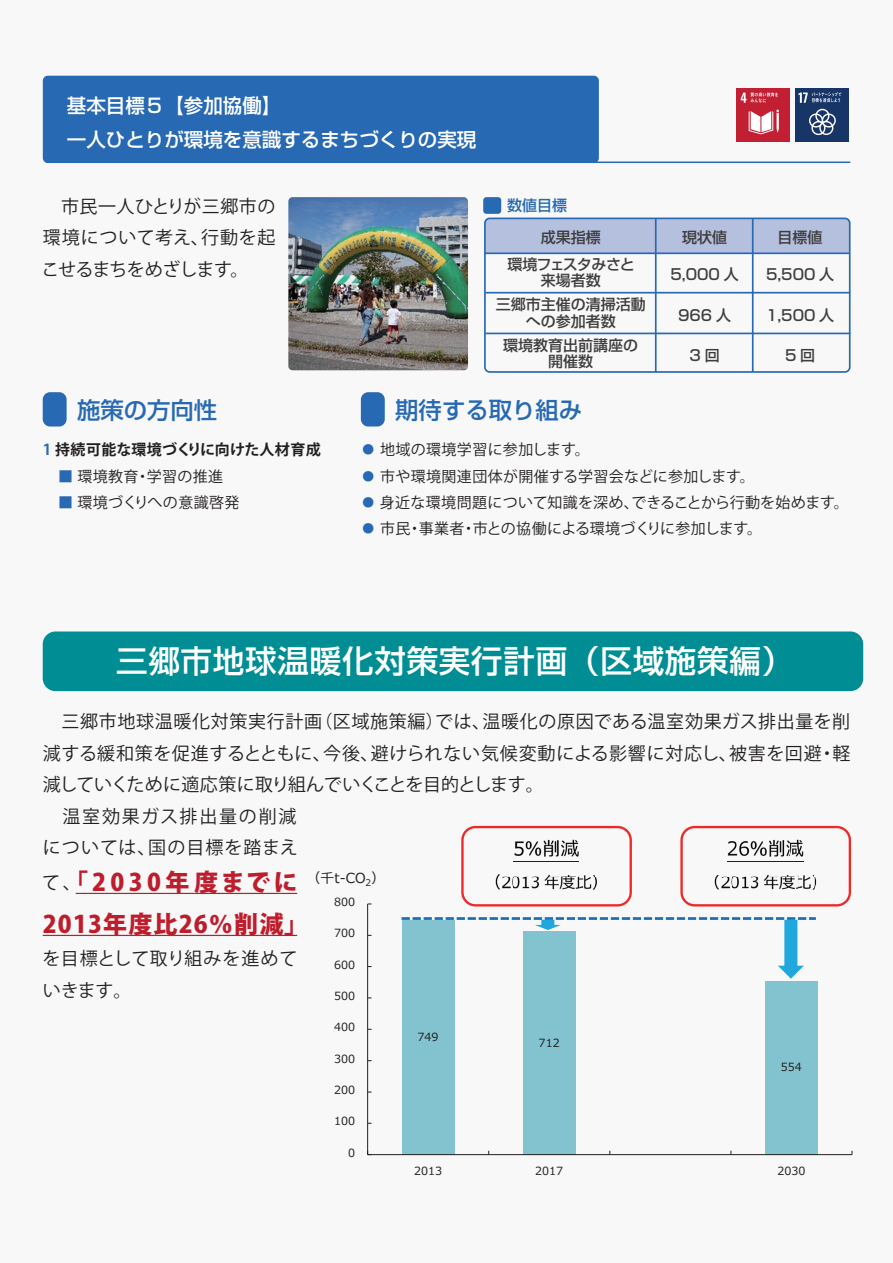
<style>
.page{position:relative;width:893px;height:1263px;background:#f8f8f8}
.page>*{position:absolute;margin:0;border:0;box-sizing:border-box;transform-origin:0 0}
.t1{font:500 31.5px "Shin Go Pro";letter-spacing:.025em;color:#fff}
.t2{font:800 24px "Koz Go Pr 6 N";letter-spacing:.05em;color:#be1d2c}
.t3{font:800 24px "Koz Go Pr 6 N";letter-spacing:.185em;color:#be1d2c}
.t4{font:500 23.4px "Shin Go Pro";color:#2869b3}
.t5{font:500 19.5px/34.2px "Shin Go Pro";color:#fff}
.t6{font:18px/31.5px "Koz Go Pr 6 N";letter-spacing:.025em;color:#231f20;text-align:right}
.t7{font:18px "Koz Go Pr 6 N";letter-spacing:-.015em;color:#231f20}
.t8{font:18px/31.5px "Koz Go Pr 6 N";letter-spacing:-.005em;color:#231f20}
.t9{font:18px "Koz Go Pr 6 N";letter-spacing:.045em;color:#231f20}
.t10{font:18px "Koz Go Pr 6 N";letter-spacing:.1em;color:#231f20}
.t11{font:18px "Koz Go Pr 6 N";letter-spacing:.055em;color:#231f20}
.t12{font:15px/26.2px "Koz Go Pr 6 N";letter-spacing:.025em;color:#231f20}
.t13{font:500 15px/24px "Shin Go Pro";color:#3e3e3f;text-align:center}
.t14{font:700 15px/26.2px "Koz Go Pr 6 N";letter-spacing:.005em;color:#231f20;text-align:center}
.t15{font:15px "Koz Go Pr 6 N";letter-spacing:-.015em;color:#231f20}
.t16{font:500 15px/27px "Shin Go Pro";letter-spacing:-.03em;color:#3e3e3f;text-align:center}
.t17{font:500 15px "Shin Go Pro";color:#2869b3}
.t18{font:13.8px "Meiryo";color:#231f20}
.t19{font:11.25px "Meiryo";letter-spacing:.005em;color:#231f20}
.s1{color:#2869b3}
.s2{font-weight:400}
.s3{font-weight:800;font-size:24px;color:#be1d2c}
</style>
<div class="page">
<hr style="left:47px;top:161px;width:803px;height:2px;background:#2869b3">
<div style="left:44px;top:76px;width:554px;height:86px;background:#2869b3;border-radius:4px"></div>
<div style="left:43px;top:76px;width:556px;height:87px;border:2px solid #2869b3;border-radius:4px"></div>
<img style="left:288px;top:197px;width:180px;height:173px">
<div style="left:43px;top:392px;width:24px;height:34px;background:#2869b3;border-radius:7px"></div>
<div style="left:361px;top:392px;width:24px;height:34px;background:#2869b3;border-radius:7px"></div>
<div style="left:486px;top:218px;width:363px;height:34px;background:#b5bfde"></div>
<div style="left:484px;top:218px;width:367px;height:155px;border:2px solid #2869b3;border-radius:5px"></div>
<hr style="left:485px;top:252px;width:365px;height:2px;background:#2869b3">
<hr style="left:655px;top:218px;width:2px;height:154px;background:#2869b3">
<hr style="left:752px;top:218px;width:2px;height:154px;background:#2869b3">
<hr style="left:485px;top:292px;width:365px;height:1px;background:#2869b3">
<hr style="left:485px;top:333px;width:365px;height:1px;background:#2869b3">
<div style="left:43px;top:631px;width:820px;height:60px;background:#008e94;border-radius:13px"></div>
<hr style="left:76px;top:893px;width:221px;height:1px;background:#be1d2c">
<hr style="left:43px;top:935px;width:254px;height:1px;background:#be1d2c">
<div style="left:402px;top:920px;width:52px;height:234px;background:#83c3d0"></div>
<div style="left:523px;top:931px;width:52px;height:223px;background:#83c3d0"></div>
<div style="left:765px;top:981px;width:53px;height:173px;background:#83c3d0"></div>
<hr style="left:367px;top:904px;width:1px;height:250px;background:#231f20">
<hr style="left:368px;top:1154px;width:484px;height:1px;background:#231f20">
<svg style="left:402px;top:917px;width:414px;height:62px"></svg>
<svg style="left:680px;top:826px;width:171px;height:80px"></svg>
<svg style="left:461px;top:826px;width:171px;height:80px"></svg>
<div style="left:795px;top:88px;width:54px;height:54px;background:#183567"></div>
<svg style="left:809px;top:109px;width:27px;height:26px"></svg>
<svg style="left:798px;top:92px;width:43px;height:11px"></svg>
<div style="left:737px;top:88px;width:53px;height:54px;background:#c21f32"></div>
<svg style="left:749px;top:110px;width:30px;height:24px"></svg>
<svg style="left:741px;top:92px;width:37px;height:11px"></svg>
<div style="left:483px;top:197px;width:18px;height:17px;background:#2869b3;border-radius:3px"></div>
<p class="t5" style="left:67px;top:86px;width:411px">基本目標５【参加協働【<br>一人ひとりが環境を意識するまちづくりの実現</p>
<p class="t6" style="left:43px;top:191px;width:234px">　市民一人ひとりが三郷市の行動を起</p>
<p class="t8" style="left:41px;top:222px;width:209px">環境について考え、<br>こせるまちをめざします。</p>
<p class="t17" style="left:507px;top:193px;width:61px">数値目標</p>
<p class="t16" style="left:507px;top:222px;width:129px">成果指標<br>環境フェスタみさと</p>
<p class="t13" style="left:496px;top:267px;width:151px">来場者数<br>三郷市主催の清掃活動</p>
<p class="t13" style="left:503px;top:307px;width:136px">への参加者数<br>環境教育出前講座の</p>
<p class="t13" style="left:548px;top:348px;width:46px">開催数</p>
<p class="t4" style="left:77px;top:391px;width:142px">施策の方向性</p>
<p class="t4" style="left:395px;top:391px;width:188px">期待する取り組み</p>
<p class="t13" style="left:682px;top:223px;width:46px">現状値</p>
<p class="t13" style="left:671px;top:261px;width:70px">5,000 人</p>
<p class="t13" style="left:678px;top:301px;width:54px">966 人</p>
<p class="t13" style="left:690px;top:342px;width:32px">3回</p>
<p class="t13" style="left:778px;top:223px;width:46px">目標値</p>
<p class="t13" style="left:766px;top:261px;width:70px">5,500 人</p>
<p class="t13" style="left:766px;top:301px;width:70px">1,500 人</p>
<p class="t13" style="left:785px;top:342px;width:32px">5 回</p>
<p class="t14" style="left:43px;top:437px;width:279px"><span class="s1">1</span> 持続可能な環境づくりに向けた人材育成<span class="s2">学習の推進</span></p>
<p class="t12" style="left:58px;top:463px;width:82px"><span class="s1">■</span> 環境教育</p>
<p class="t12" style="left:58px;top:490px;width:183px"><span class="s1">■</span> 環境づくりへの意識啓発</p>
<p class="t12" style="left:135px;top:463px;width:16px">・</p>
<p class="t12" style="left:361px;top:437px;width:230px"><span class="s1">・</span>地域の環境学習に参加します。</p>
<p class="t12" style="left:361px;top:463px;width:395px"><span class="s1">・</span>市や環境関連団体が開催する学習会などに参加します。</p>
<p class="t15" style="left:631px;top:494px;width:219px">できることから行動を始めます。</p>
<p class="t12" style="left:473px;top:490px;width:291px;text-indent:-112px"><span class="s1">・</span>身近な環境問題について知識を深め、<br>市との協働による環境づくりに参加します。</p>
<p class="t12" style="left:361px;top:516px;width:51px"><span class="s1">・</span>市民</p>
<p class="t12" style="left:419px;top:516px;width:47px">事業者</p>
<p class="t12" style="left:407px;top:516px;width:16px">・</p>
<p class="t12" style="left:461px;top:516px;width:16px">・</p>
<h1 class="t1" style="left:116px;top:635px;width:679px">三郷市地球温暖化対策実行計画（区域施策編(</h1>
<p class="t6" style="left:482px;top:706px;width:369px">温暖化の原因である温室効果ガス排出量を削</p>
<p class="t6" style="left:43px;top:706px;width:281px">　三郷市地球温暖化対策実行計画</p>
<p class="t6" style="left:314px;top:706px;width:131px">（区域施策編）</p>
<p class="t6" style="left:435px;top:706px;width:57px">では、</p>
<p class="t6" style="left:323px;top:738px;width:57px">今後、</p>
<p class="t6" style="left:43px;top:738px;width:290px">減する緩和策を促進するとともに、</p>
<p class="t7" style="left:43px;top:774px;width:503px">減していくために適応策に取り組んでいくことを目的とします。</p>
<p class="t10" style="left:43px;top:806px;width:255px">　温室効果ガス排出量の削減</p>
<p class="t11" style="left:148px;top:837px;width:151px">国の目標を踏まえ</p>
<p class="t9" style="left:371px;top:743px;width:368px">避けられない気候変動による影響に対応し、</p>
<p class="t6" style="left:729px;top:738px;width:94px">被害を回避</p>
<p class="t6" style="left:832px;top:738px;width:19px">軽</p>
<p class="t6" style="left:818px;top:738px;width:19px">・</p>
<p class="t6" style="left:43px;top:832px;width:114px">については、</p>
<h2 class="t3" style="left:92px;top:869px;width:207px">2030年度までに</h2>
<p class="t6" style="left:42px;top:867px;width:48px">て、<span class="s3">「</span></p>
<h2 class="t2" style="left:43px;top:911px;width:267px">2013年度比26％削減「</h2>
<p class="t6" style="left:42px;top:943px;width:256px;text-align:left">を目標として取り組みを進めていきます。</p>
<p class="t18" style="left:307px;top:868px;width:80px">（千t-CO (<sub>2</sub></p>
<p class="t19" style="left:334px;top:894px;width:22px">800</p>
<p class="t19" style="left:334px;top:925px;width:22px">700</p>
<p class="t19" style="left:334px;top:957px;width:22px">600</p>
<p class="t19" style="left:334px;top:988px;width:22px">500</p>
<p class="t19" style="left:334px;top:1019px;width:22px">400</p>
<p class="t19" style="left:334px;top:1051px;width:22px">300</p>
<p class="t19" style="left:334px;top:1082px;width:22px">200</p>
<p class="t19" style="left:334px;top:1113px;width:22px">100</p>
<p class="t19" style="left:348px;top:1145px;width:8px">0</p>
<p class="t19" style="left:417px;top:1029px;width:23px">749</p>
<p class="t19" style="left:414px;top:1163px;width:30px">2013</p>
<p class="t19" style="left:539px;top:1034px;width:23px">712</p>
<p class="t19" style="left:535px;top:1163px;width:30px">2017</p>
<p class="t19" style="left:781px;top:1059px;width:23px">554</p>
<p class="t19" style="left:777px;top:1163px;width:30px">2030</p>
</div>
